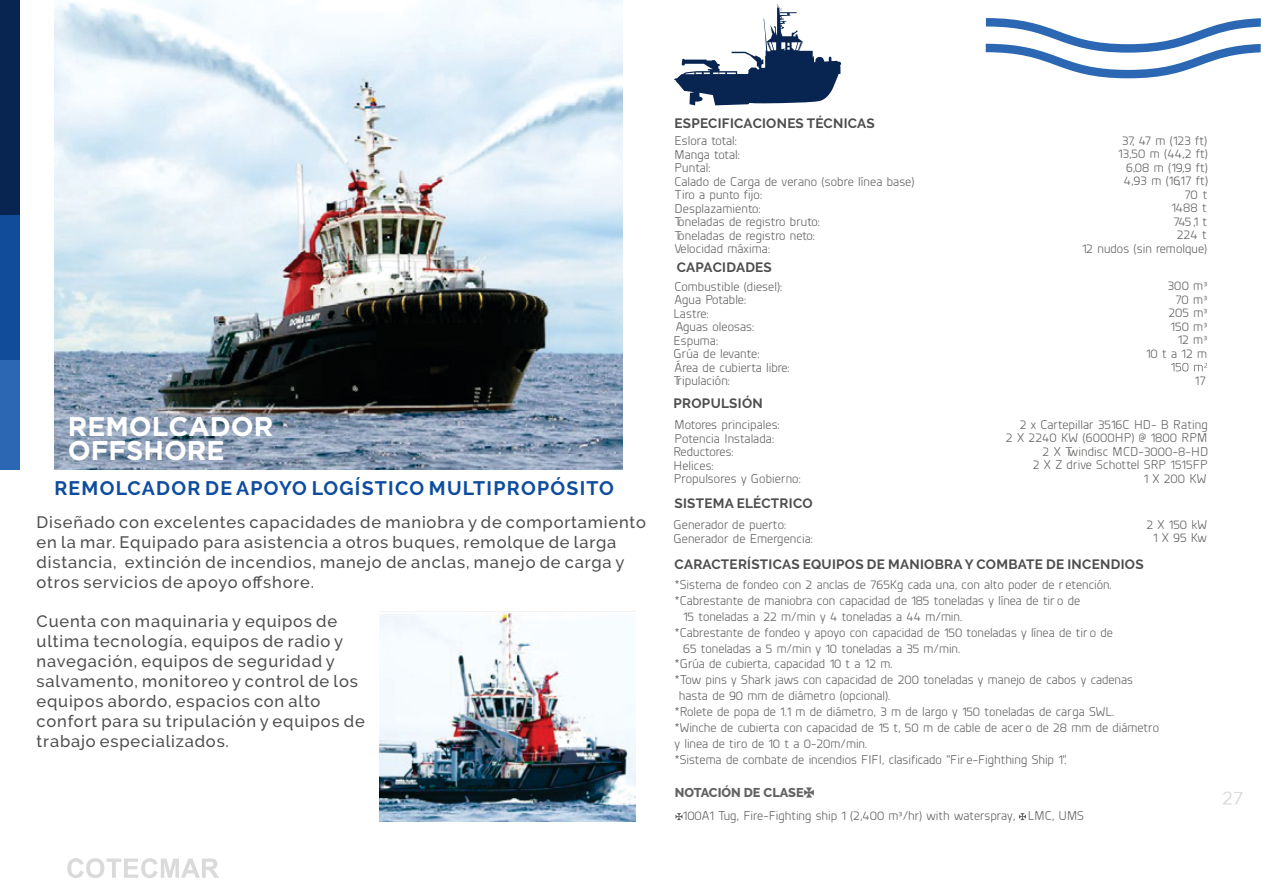
<style>
.page{position:relative;width:1263px;height:894px;background:#fff}
.page>*{position:absolute;margin:0;border:0;box-sizing:border-box;transform-origin:0 0}
.t1{font:700 27px/23.5px "Gotham";color:#fff}
.t2{font:700 19.5px "Raleway";letter-spacing:.065em;color:#0e4c9e}
.t3{font:500 16.5px/19.8px "Raleway";letter-spacing:.05em;color:#4e4e4f}
.t4{font:700 13.5px "Raleway";letter-spacing:.02em;color:#4e4e4f}
.t5{font:12.75px/13.5px "Planer";color:#636362}
.t6{font:800 12.75px "Raleway";color:#636362}
.s1{font-family:"Semplicita Ombra";font-weight:400}
</style>
<div class="page">
<svg style="left:67px;top:858px;width:151px;height:19px"></svg>
<img style="left:54px;top:0;width:569px;height:469px">
<svg style="left:986px;top:18px;width:275px;height:60px"></svg>
<div style="left:0;top:215px;width:20px;height:145px;background:#114c9a"></div>
<div style="left:0;top:360px;width:20px;height:109px;background:#2b67b2"></div>
<div style="left:0;top:0;width:20px;height:215px;background:#072550"></div>
<img style="left:379px;top:611px;width:257px;height:209px">
<svg style="left:674px;top:4px;width:167px;height:101px"></svg>
<svg style="left:1171px;top:362px;width:36px;height:9px"></svg>
<svg style="left:675px;top:813px;width:7px;height:6px"></svg>
<svg style="left:1019px;top:813px;width:7px;height:7px"></svg>
<h1 class="t1" style="left:68px;top:416px;width:207px">REMOLCADOR<br>OFFSHORE</h1>
<h2 class="t2" style="left:54px;top:476px;width:561px">REMOLCADOR DE APOYO LOGÍSTICO MULTIPROPÓSITO</h2>
<p class="t3" style="left:37px;top:512px;width:611px">Diseñado con excelentes capacidades de maniobra y de comportamiento en la mar. Equipado para asistencia a otros buques, remolque de larga distancia, extinción de incendios, manejo de anclas, manejo de carga y otros servicios de apoyo offshore.</p>
<p class="t3" style="left:37px;top:611px;width:330px">Cuenta con maquinaria y equipos de ultima tecnología, equipos de radio y navegación, equipos de seguridad y salvamento, monitoreo y control de los equipos abordo, espacios con alto confort para su tripulación y equipos de trabajo especializados.</p>
<p class="t4" style="left:675px;top:115px;width:202px">ESPECIFICACIONES TÉCNICAS</p>
<p class="t5" style="left:1082px;top:135px;width:127px;text-align:right">37, 47 m (123 ft)<br>13,50 m (44,2 ft)<br>6,08 m (19,9 ft)<br>4,93 m (16,17 ft)<br>70 t<br>1488 t<br>745 ,1 t<br>224 t<br>12 nudos (sin remolque)</p>
<p class="t5" style="left:1146px;top:280px;width:63px;text-align:right">300 m³<br>70 m³<br>205 m³<br>150 m³<br>12 m³<br>10 t a 12 m</p>
<p class="t5" style="left:1195px;top:374px;width:12px">17</p>
<p class="t5" style="left:1006px;top:418px;width:204px;text-align:right">2 x Cartepillar 3516C HD- B Rating<br>2 X 2240 KW (6000HP) @ 1800 RPM<br>2 X Twindisc MCD-3000-8-HD<br>2 X Z drive Schottel SRP 1515FP<br>1 X 200 KW</p>
<p class="t5" style="left:1146px;top:518px;width:62px;text-align:center">2 X 150 kW<br>1 X 95 Kw</p>
<p class="t5" style="left:675px;top:135px;width:241px">Eslora total:<br>Manga total:<br>Puntal:<br>Calado de Carga de verano (sobre línea base)<br>Tiro a punto fijo:<br>Desplazamiento:<br>Toneladas de registro bruto:<br>Toneladas de registro neto:<br>Velocidad máxima:</p>
<p class="t5" style="left:673px;top:280px;width:118px">Combustible (diesel):<br>Agua Potable:<br>Lastre:<br>Aguas oleosas:<br>Espuma:<br>Grúa de levante:<br>Área de cubierta libre:<br>Tripulación:</p>
<p class="t5" style="left:673px;top:419px;width:129px">Motores principales:<br>Potencia Instalada:<br>Reductores:<br>Helices:<br>Propulsores y Gobierno:</p>
<p class="t5" style="left:673px;top:518px;width:141px">Generador de puerto:<br>Generador de Emergencia:</p>
<p class="t5" style="left:675px;top:578px;width:438px">*Sistema de fondeo con 2 anclas de 765Kg cada una, con alto poder de r etención.</p>
<p class="t5" style="left:675px;top:594px;width:407px">*Cabrestante de maniobra con capacidad de 185 toneladas y línea de tir o de</p>
<p class="t5" style="left:683px;top:610px;width:280px">15 toneladas a 22 m/min y 4 toneladas a 44 m/min.</p>
<p class="t5" style="left:675px;top:626px;width:440px">*Cabrestante de fondeo y apoyo con capacidad de 150 toneladas y línea de tir o de</p>
<p class="t5" style="left:683px;top:642px;width:278px">65 toneladas a 5 m/min y 10 toneladas a 35 m/min.</p>
<p class="t5" style="left:675px;top:658px;width:219px">*Grúa de cubierta, capacidad 10 t a 12 m.</p>
<p class="t5" style="left:675px;top:674px;width:460px">*Tow pins y Shark jaws con capacidad de 200 toneladas y manejo de cabos y cadenas</p>
<p class="t5" style="left:679px;top:690px;width:213px">hasta de 90 mm de diámetro (opcional).</p>
<p class="t5" style="left:675px;top:706px;width:441px">*Rolete de popa de 1.1 m de diámetro, 3 m de largo y 150 toneladas de carga SWL.</p>
<p class="t5" style="left:675px;top:722px;width:486px">*Winche de cubierta con capacidad de 15 t, 50 m de cable de acer o de 28 mm de diámetro</p>
<p class="t5" style="left:675px;top:738px;width:194px">y linea de tiro de 10 t a 0-20m/min.</p>
<p class="t5" style="left:675px;top:754px;width:394px">*Sistema de combate de incendios FIFI, clasificado "Fir e-Fighthing Ship 1".</p>
<p class="t4" style="left:677px;top:259px;width:97px">CAPACIDADES</p>
<p class="t4" style="left:673px;top:395px;width:91px">PROPULSIÓN</p>
<p class="t4" style="left:675px;top:495px;width:140px">SISTEMA ELÉCTRICO</p>
<p class="t4" style="left:675px;top:556px;width:470px">CARACTERÍSTICAS EQUIPOS DE MANIOBRA Y COMBATE DE INCENDIOS</p>
<p class="t6" style="left:675px;top:784px;width:141px">NOTACIÓN DE CLASE<span class="s1">✠</span></p>
<p class="t5" style="left:683px;top:809px;width:403px">100A1 Tug, Fire-Fighting ship 1 (2,400 m³/hr) with waterspray, LMC, UMS</p>
</div>
